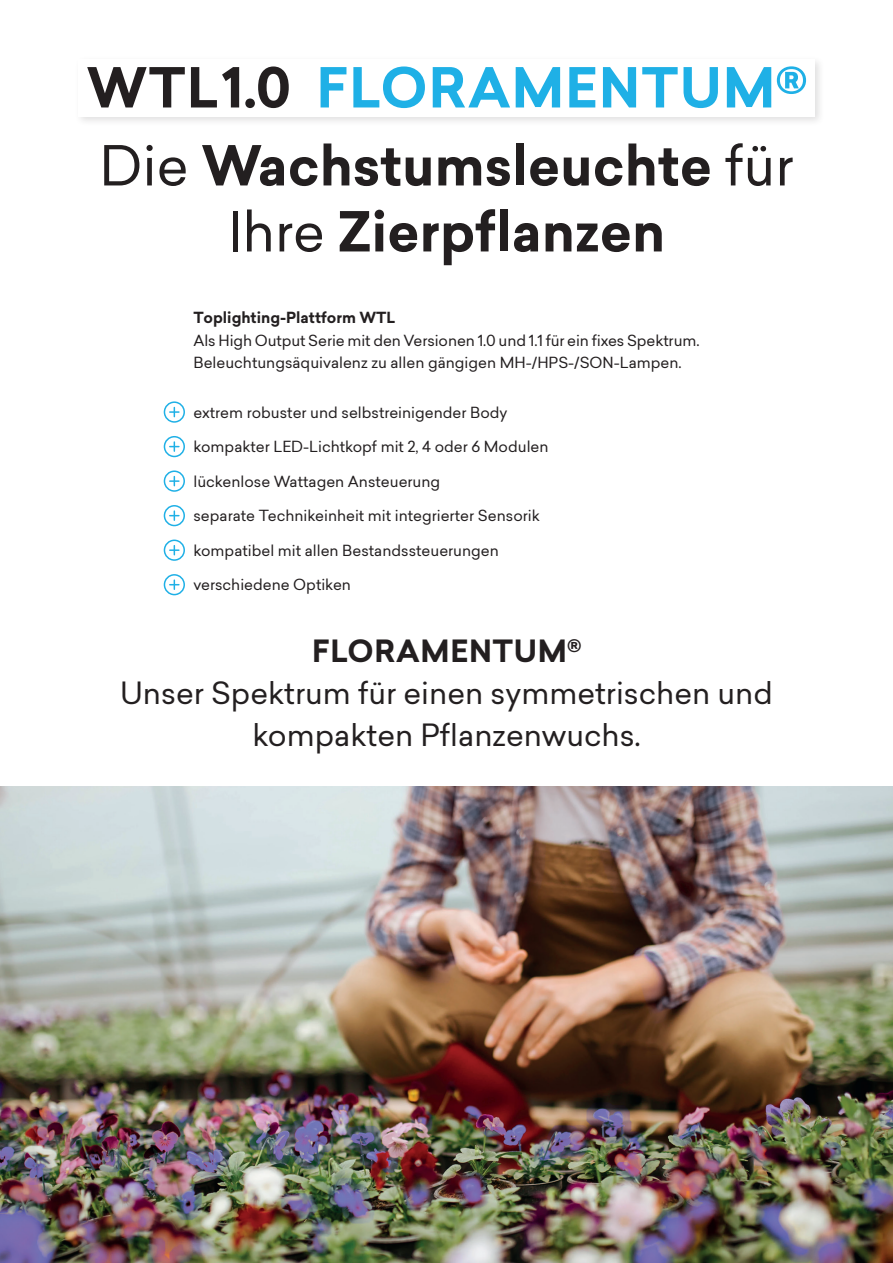
<style>
.page{position:relative;width:893px;height:1263px;background:#fff}
.page>*{position:absolute;margin:0;border:0;box-sizing:border-box;transform-origin:0 0}
.t1{font:700 54px/78px "Sailec";color:#231f20}
.t2{font:30px/42px "Sailec";color:#231f20;text-align:center}
.t3{font:15px/22.5px "Sailec";color:#231f20}
.t4{font:700 15px "Sailec";color:#231f20}
.s1{color:#1fb0e6}
.s2{font-weight:400}
.s3{font-weight:700}
</style>
<div class="page">
<img style="left:0;top:787px;width:893px;height:476px">
<div style="left:74px;top:55px;width:751px;height:72px;background:#231f20;opacity:.14"></div>
<div style="left:78px;top:60px;width:737px;height:57px;background:#fff"></div>
<div style="left:164px;top:401px;width:21px;height:22px;border:2px solid #1fb0e6;border-radius:50%"></div>
<svg style="left:170px;top:407px;width:9px;height:10px"></svg>
<div style="left:164px;top:436px;width:21px;height:21px;border:2px solid #1fb0e6;border-radius:50%"></div>
<svg style="left:170px;top:442px;width:9px;height:9px"></svg>
<div style="left:164px;top:470px;width:21px;height:22px;border:2px solid #1fb0e6;border-radius:50%"></div>
<svg style="left:170px;top:477px;width:9px;height:9px"></svg>
<div style="left:164px;top:505px;width:21px;height:21px;border:2px solid #1fb0e6;border-radius:50%"></div>
<svg style="left:170px;top:511px;width:9px;height:9px"></svg>
<div style="left:164px;top:539px;width:21px;height:22px;border:2px solid #1fb0e6;border-radius:50%"></div>
<svg style="left:170px;top:546px;width:9px;height:9px"></svg>
<div style="left:164px;top:574px;width:21px;height:21px;border:2px solid #1fb0e6;border-radius:50%"></div>
<svg style="left:170px;top:580px;width:9px;height:9px"></svg>
<h1 class="t1" style="left:87px;top:50px;width:722px">WTL1.0 <span class="s1">FLORAMENTUM®<br></span><span class="s2">Die</span> Wachstumsleuchte <span class="s2">für</span></h1>
<h1 class="t1" style="left:228px;top:194px;width:439px"><span class="s2">Ihre</span> Zierpflanzen</h1>
<p class="t4" style="left:193px;top:307px;width:204px">Toplighting-Plattform WTL</p>
<p class="t3" style="left:193px;top:329px;width:507px">Als High Output Serie mit den Versionen 1.0 und 1.1 für ein fixes Spektrum.<br>Beleuchtungsäquivalenz zu allen gängigen MH-/HPS-/SON-Lampen.</p>
<p class="t3" style="left:193px;top:401px;width:316px">extrem robuster und selbstreinigender Body</p>
<p class="t3" style="left:193px;top:435px;width:357px">kompakter LED-Lichtkopf mit 2, 4 oder 6 Modulen</p>
<p class="t3" style="left:193px;top:470px;width:248px">lückenlose Wattagen Ansteuerung</p>
<p class="t3" style="left:193px;top:504px;width:348px">separate Technikeinheit mit integrierter Sensorik</p>
<p class="t3" style="left:193px;top:539px;width:307px">kompatibel mit allen Bestandssteuerungen</p>
<p class="t3" style="left:193px;top:573px;width:159px">verschiedene Optiken</p>
<h2 class="t2" style="left:120px;top:629px;width:654px"><span class="s3">FLORAMENTUM</span><sup>®<br></sup>Unser Spektrum für einen symmetrischen und kompakten Pflanzenwuchs.</h2>
</div>
